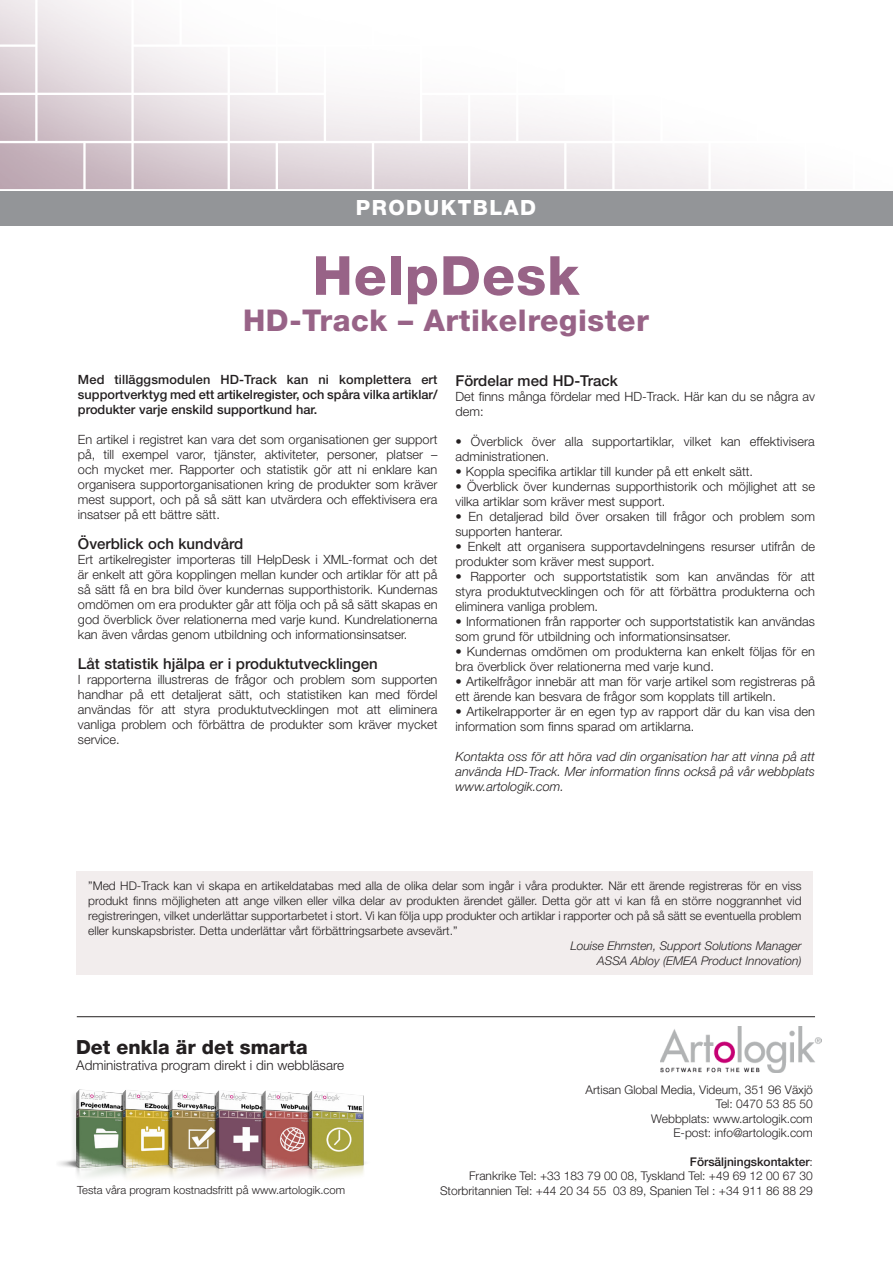
<style>
.page{position:relative;width:893px;height:1263px;background:#fff}
.page>*{position:absolute;margin:0;border:0;box-sizing:border-box;transform-origin:0 0}
.t1{font:800 54px "Helvetica Neue";letter-spacing:.02em;color:#986387}
.t2{font:800 30px "Helvetica Neue";letter-spacing:.02em;color:#986387}
.t3{font:800 21px "Helvetica Neue";letter-spacing:.07em;color:#fff}
.t4{font:800 19.5px "Helvetica Neue";color:#231f20}
.Rubrik_3{font:500 15px "Helvetica Neue";color:#231f20}
.t5{font:300 13.5px "Helvetica Neue";color:#231f20}
.Rubrik_3-2{font:300 12.75px/15px "Helvetica Neue";color:#231f20}
.Rubrik_3-3{font:500 12.75px/15px "Helvetica Neue";color:#231f20;text-align:justify}
.Brödtext{font:italic 300 12.75px/15px "Helvetica Neue";color:#231f20;text-align:justify}
.Brödtext-2{font:300 12px/14.4px "Helvetica Neue";color:#231f20;text-align:right}
.Brödtext-3{font:italic 300 12px/15px "Helvetica Neue";color:#231f20;text-align:right}
.t6{font:500 12px "Helvetica Neue";color:#231f20}
.t7{font:300 11.25px "Helvetica Neue";color:#231f20}
.s1{font-weight:300}
</style>
<div class="page">
<div style="left:76px;top:871px;width:737px;height:103px;background:#f2eded"></div>
<img style="left:0;top:0;width:785px;height:189px">
<div style="left:0;top:191px;width:893px;height:34px;background:#939598"></div>
<img style="left:59px;top:1089px;width:306px;height:90px">
<img style="left:660px;top:1026px;width:161px;height:47px">
<hr style="left:77px;top:1016px;width:738px;height:1px;background:#231f20">
<p class="t3" style="left:356px;top:195px;width:181px">PRODUKTBLAD</p>
<p class="t1" style="left:313px;top:243px;width:268px">HelpDesk</p>
<p class="t2" style="left:243px;top:302px;width:407px">HD-Track – Artikelregister</p>
<p class="Rubrik_3-3" style="left:78px;top:372px;width:361px">Med tilläggsmodulen HD-Track kan ni komplettera ert supportverktyg med ett artikelregister, och spåra vilka artiklar/ produkter varje enskild supportkund har.</p>
<p class="Rubrik_3-2" style="left:78px;top:431px;width:361px;text-align:justify">En artikel i registret kan vara det som organisationen ger support på, till exempel varor, tjänster, aktiviteter, personer, platser – och mycket mer. Rapporter och statistik gör att ni enklare kan organisera supportorganisationen kring de produkter som kräver mest support, och på så sätt kan utvärdera och effektivisera era insatser på ett bättre sätt.</p>
<p class="Rubrik_3" style="left:78px;top:534px;width:167px">Överblick och kundvård</p>
<p class="Rubrik_3-2" style="left:78px;top:551px;width:361px;text-align:justify">Ert artikelregister importeras till HelpDesk i XML-format och det är enkelt att göra kopplingen mellan kunder och artiklar för att på så sätt få en bra bild över kundernas supporthistorik. Kundernas omdömen om era produkter går att följa och på så sätt skapas en god överblick över relationerna med varje kund. Kundrelationerna kan även vårdas genom utbildning och informationsinsatser.</p>
<p class="Rubrik_3" style="left:78px;top:654px;width:301px">Låt statistik hjälpa er i produktutvecklingen</p>
<p class="Rubrik_3-2" style="left:78px;top:671px;width:361px;text-align:justify">I rapporterna illustreras de frågor och problem som supporten handhar på ett detaljerat sätt, och statistiken kan med fördel användas för att styra produktutvecklingen mot att eliminera vanliga problem och förbättra de produkter som kräver mycket service.</p>
<p class="Rubrik_3" style="left:455px;top:371px;width:164px">Fördelar med HD-Track</p>
<p class="Rubrik_3-2" style="left:455px;top:388px;width:361px">Det finns många fördelar med HD-Track. Här kan du se några av dem:</p>
<p class="Rubrik_3-2" style="left:455px;top:433px;width:361px">• Överblick över alla supportartiklar, vilket kan effektivisera administrationen.</p>
<p class="Rubrik_3-2" style="left:455px;top:463px;width:299px">• Koppla specifika artiklar till kunder på ett enkelt sätt.</p>
<p class="Rubrik_3-2" style="left:455px;top:478px;width:361px">• Överblick över kundernas supporthistorik och möjlighet att se vilka artiklar som kräver mest support.</p>
<p class="Rubrik_3-2" style="left:455px;top:508px;width:361px">• En detaljerad bild över orsaken till frågor och problem som supporten hanterar.</p>
<p class="Rubrik_3-2" style="left:455px;top:538px;width:361px">• Enkelt att organisera supportavdelningens resurser utifrån de produkter som kräver mest support.</p>
<p class="Rubrik_3-2" style="left:455px;top:568px;width:361px;text-align:justify">• Rapporter och supportstatistik som kan användas för att styra produktutvecklingen och för att förbättra produkterna och eliminera vanliga problem.</p>
<p class="Rubrik_3-2" style="left:455px;top:613px;width:361px">• Informationen från rapporter och supportstatistik kan användas som grund för utbildning och informationsinsatser.</p>
<p class="Rubrik_3-2" style="left:455px;top:643px;width:361px">• Kundernas omdömen om produkterna kan enkelt följas för en bra överblick över relationerna med varje kund.</p>
<p class="Rubrik_3-2" style="left:455px;top:673px;width:361px">• Artikelfrågor innebär att man för varje artikel som registreras på ett ärende kan besvara de frågor som kopplats till artikeln.</p>
<p class="Rubrik_3-2" style="left:455px;top:703px;width:361px">• Artikelrapporter är en egen typ av rapport där du kan visa den information som finns sparad om artiklarna.</p>
<p class="Brödtext" style="left:455px;top:748px;width:361px">Kontakta oss för att höra vad din organisation har att vinna på att använda HD-Track. Mer information finns också på vår webbplats www.artologik.com.</p>
<p class="Brödtext-2" style="left:88px;top:878px;width:715px;line-height:15px;text-align:justify">”Med HD-Track kan vi skapa en artikeldatabas med alla de olika delar som ingår i våra produkter. När ett ärende registreras för en viss produkt finns möjligheten att ange vilken eller vilka delar av produkten ärendet gäller. Detta gör att vi kan få en större noggrannhet vid registreringen, vilket underlättar supportarbetet i stort. Vi kan följa upp produkter och artiklar i rapporter och på så sätt se eventuella problem eller kunskapsbrister. Detta underlättar vårt förbättringsarbete avsevärt.”</p>
<p class="Brödtext-3" style="left:570px;top:938px;width:233px">Louise Ehrnsten, Support Solutions Manager<br>ASSA Abloy (EMEA Product Innovation)</p>
<p class="t4" style="left:76px;top:1035px;width:233px">Det enkla är det smarta</p>
<p class="t5" style="left:76px;top:1057px;width:269px">Administrativa program direkt i din webbläsare</p>
<p class="Brödtext-2" style="left:586px;top:1082px;width:229px">Artisan Global Media, Videum, 351 96 Växjö<br>Tel: 0470 53 85 50<br>Webbplats: www.artologik.com<br>E-post: info@artologik.com</p>
<p class="t6" style="left:690px;top:1154px;width:124px">Försäljningskontakter<span class="s1">:</span></p>
<p class="Brödtext-2" style="left:469px;top:1168px;width:345px">Frankrike Tel: +33 183 79 00 08, Tyskland Tel: +49 69 12 00 67 30</p>
<p class="t7" style="left:77px;top:1182px;width:269px">Testa våra program kostnadsfritt på www.artologik.com</p>
<p class="Brödtext-2" style="left:440px;top:1183px;width:374px">Storbritannien Tel: +44 20 34 55 03 89, Spanien Tel : +34 911 86 88 29</p>
</div>
